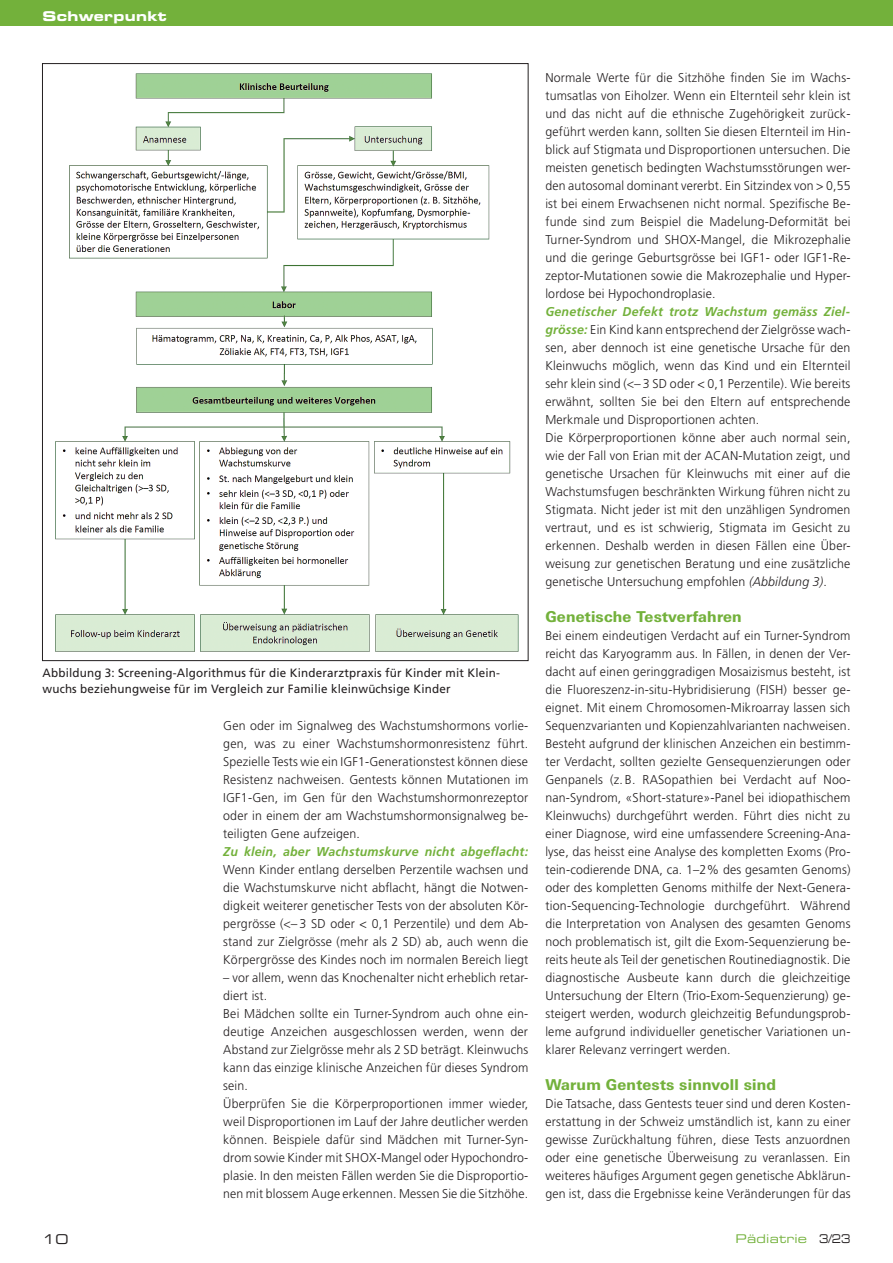
<style>
.page{position:relative;width:893px;height:1263px;background:#fff}
.page>*{position:absolute;margin:0;border:0;box-sizing:border-box;transform-origin:0 0}
.t1{font:800 15px "Linotype Univers Basic";letter-spacing:.015em;color:#73b13b}
.t2{font:13.5px "Eurostile Bold Extended Two";letter-spacing:.02em;color:#fff}
.t3{font:13.5px "Eurostile Extended Two";color:#231f20}
.t4{font:300 12.75px/18px "Frutiger";letter-spacing:.015em;color:#231f20;text-align:justify}
.t5{font:italic 700 12.75px "Frutiger";letter-spacing:.015em;color:#73b13b}
.t6{font:12px/16.5px "Frutiger";letter-spacing:.015em;color:#231f20}
.t7{font:12px "Eurostile Extended Two";letter-spacing:.02em;color:#73b13b}
.s1{font-weight:700;font-style:italic;color:#73b13b}
.s2{font-style:italic}
.s3{color:#231f20}
</style>
<div class="page">
<div style="left:0;top:0;width:893px;height:26px;background:#73b13b"></div>
<img style="left:55px;top:73px;width:464px;height:579px">
<p class="t2" style="left:43px;top:7px;width:126px">Schwerpunkt</p>
<p class="t6" style="left:43px;top:664px;width:459px">Abbildung 3: Screening-Algorithmus für die Kinderarztpraxis für Kinder mit Klein&shy;wuchs beziehungweise für im Vergleich zur Familie kleinwüchsige Kinder</p>
<p class="t4" style="left:223px;top:716px;width:307px">Gen oder im Signalweg des Wachstumshormons vorlie&shy;gen, was zu einer Wachstumshormonresistenz führt.<br>Spezielle Tests wie ein IGF1-Generationstest können diese Resistenz nachweisen. Gentests können Mutationen im IGF1-Gen, im Gen für den Wachstumshormonrezeptor oder in einem der am Wachstumshormonsignalweg be&shy;teiligten Gene aufzeigen.</p>
<p class="t5" style="left:223px;top:844px;width:306px">Zu klein, aber Wachstumskurve nicht abgeflacht:</p>
<p class="t4" style="left:223px;top:860px;width:307px">Wenn Kinder entlang derselben Perzentile wachsen und die Wachstumskurve nicht abflacht, hängt die Notwen&shy;digkeit weiterer genetischer Tests von der absoluten Kör&shy;pergrösse ( 3 SD oder &lt; 0,1 Perzentile) und dem Ab&shy;stand zur Zielgrösse (mehr als 2 SD) ab, auch wenn die Körpergrösse des Kindes noch im normalen Bereich liegt</p>
<p class="t4" style="left:223px;top:968px;width:307px;text-align:left">– vor allem, wenn das Knochenalter nicht erheblich retar&shy;diert ist.<br>Bei Mädchen sollte ein Turner-Syndrom auch ohne ein&shy;deutige Anzeichen ausgeschlossen werden, wenn der Abstand zur Zielgrösse mehr als 2 SD beträgt. Kleinwuchs kann das einzige klinische Anzeichen für dieses Syndrom sein.<br>Überprüfen Sie die Körperproportionen immer wieder, weil Disproportionen im Lauf der Jahre deutlicher werden können. Beispiele dafür sind Mädchen mit Turner-Syn&shy;drom sowie Kinder mit SHOX-Mangel oder Hypochondro&shy;plasie. In den meisten Fällen werden Sie die Disproportio&shy;nen mit blossem Auge erkennen. Messen Sie die Sitzhöhe.</p>
<p class="t4" style="left:545px;top:68px;width:307px">Normale Werte für die Sitzhöhe finden Sie im Wachs&shy;tumsatlas von Eiholzer. Wenn ein Elternteil sehr klein ist und das nicht auf die ethnische Zugehörigkeit zurück&shy;geführt werden kann, sollten Sie diesen Elternteil im Hin&shy;blick auf Stigmata und Disproportionen untersuchen. Die meisten genetisch bedingten Wachstumsstörungen wer&shy;den autosomal dominant vererbt. Ein Sitzindex von &gt; 0,55 ist bei einem Erwachsenen nicht normal. Spezifische Be&shy;funde sind zum Beispiel die Madelung-Deformität bei Turner-Syndrom und SHOX-Mangel, die Mikrozephalie und die geringe Geburtsgrösse bei IGF1- oder IGF1-Re&shy;zeptor-Mutationen sowie die Makrozephalie und Hyper&shy;lordose bei Hypochondroplasie.</p>
<p class="t4" style="left:545px;top:302px;width:307px;text-align:left"><span class="s1">Genetischer Defekt trotz Wachstum gemäss Ziel&shy;grösse:</span> Ein Kind kann entsprechend der Zielgrösse wach&shy;sen, aber dennoch ist eine genetische Ursache für den Kleinwuchs möglich, wenn das Kind und ein Elternteil sehr klein sind ( 3 SD oder &lt; 0,1 Perzentile). Wie bereits erwähnt, sollten Sie bei den Eltern auf entsprechende Merkmale und Disproportionen achten.<br>Die Körperproportionen könne aber auch normal sein, wie der Fall von Erian mit der ACAN-Mutation zeigt, und genetische Ursachen für Kleinwuchs mit einer auf die Wachstumsfugen beschränkten Wirkung führen nicht zu Stigmata. Nicht jeder ist mit den unzähligen Syndromen vertraut, und es ist schwierig, Stigmata im Gesicht zu erkennen. Deshalb werden in diesen Fällen eine Über&shy;weisung zur genetischen Beratung und eine zusätzliche genetische Untersuchung empfohlen <span class="s2">(Abbildung 3)</span>.</p>
<p class="t1" style="left:545px;top:607px;width:198px">Genetische Testverfahren</p>
<p class="t4" style="left:545px;top:626px;width:307px">Bei einem eindeutigen Verdacht auf ein Turner-Syndrom reicht das Karyogramm aus. In Fällen, in denen der Ver&shy;dacht auf einen geringgradigen Mosaizismus besteht, ist die Fluoreszenz-in-situ-Hybridisierung (FISH) besser ge&shy;eignet. Mit einem Chromosomen-Mikroarray lassen sich Sequenzvarianten und Kopienzahlvarianten nachweisen.<br>Besteht aufgrund der klinischen Anzeichen ein bestimm&shy;ter Verdacht, sollten gezielte Gensequenzierungen oder Genpanels (z. B. RASopathien bei Verdacht auf Noo&shy;nan-Syndrom, «Short-stature»-Panel bei idiopathischem Kleinwuchs) durchgeführt werden. Führt dies nicht zu einer Diagnose, wird eine umfassendere Screening-Ana&shy;lyse, das heisst eine Analyse des kompletten Exoms (Pro&shy;tein-codierende DNA, ca. 1–2% des gesamten Genoms) oder des kompletten Genoms mithilfe der Next-Genera&shy;tion-Sequencing-Technologie durchgeführt. Während die Interpretation von Analysen des gesamten Genoms noch problematisch ist, gilt die Exom-Sequenzierung be&shy;reits heute als Teil der genetischen Routinediagnostik. Die diagnostische Ausbeute kann durch die gleichzeitige Untersuchung der Eltern (Trio-Exom-Sequenzierung) ge&shy;steigert werden, wodurch gleichzeitig Befundungsprob&shy;leme aufgrund individueller genetischer Variationen un&shy;klarer Relevanz verringert werden.</p>
<p class="t1" style="left:545px;top:1075px;width:232px">Warum Gentests sinnvoll sind</p>
<p class="t4" style="left:545px;top:1094px;width:307px">Die Tatsache, dass Gentests teuer sind und deren Kosten&shy;erstattung in der Schweiz umständlich ist, kann zu einer gewisse Zurückhaltung führen, diese Tests anzuordnen oder eine genetische Überweisung zu veranlassen. Ein weiteres häufiges Argument gegen genetische Abklärun&shy;gen ist, dass die Ergebnisse keine Veränderungen für das</p>
<p class="t3" style="left:43px;top:1230px;width:28px">10</p>
<p class="t7" style="left:736px;top:1230px;width:116px">Pädiatrie <span class="s3">3/23</span></p>
</div>
